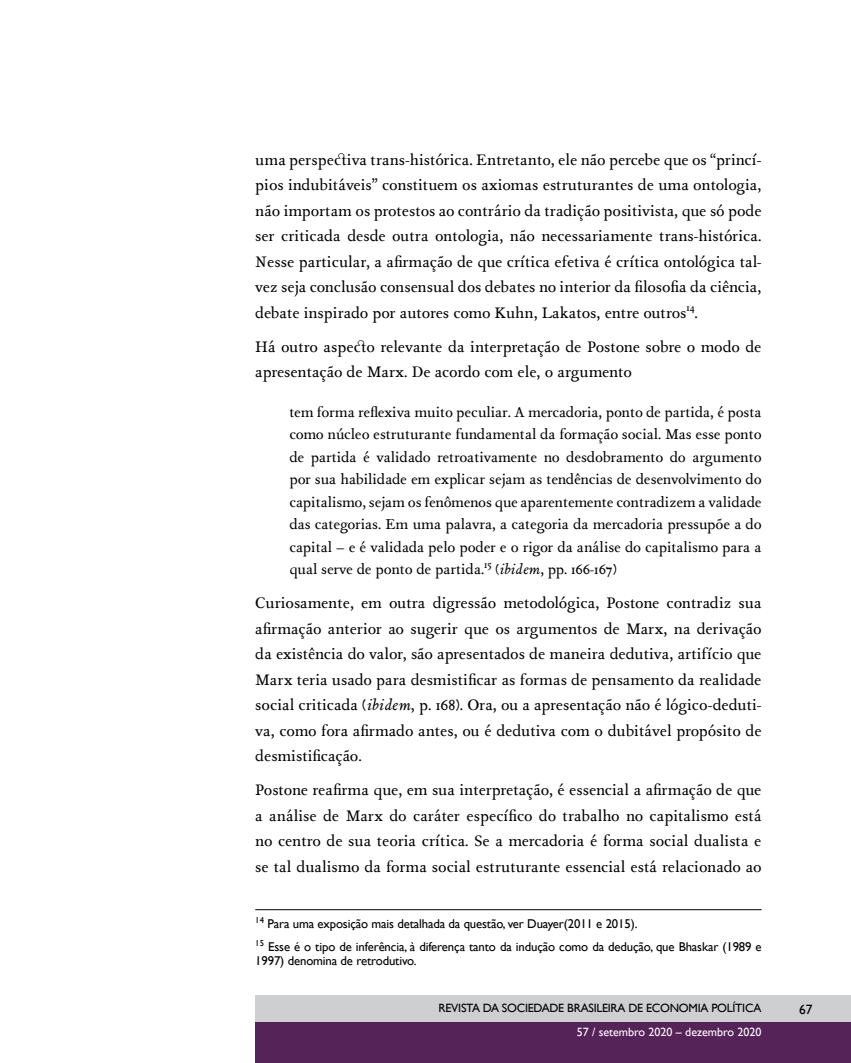
<style>
.page{position:relative;width:851px;height:1063px;background:#fff}
.page>*{position:absolute;margin:0;border:0;box-sizing:border-box;transform-origin:0 0}
.t1{font:16.5px/25.5px "Isidora";color:#000;text-align:justify}
.t2{font:15.45px/22.5px "Isidora";letter-spacing:-.005em;color:#000;text-align:justify}
.t3{font:13.5px "Gill Sans";color:#000}
.t4{font:12.75px/22.8px "Gill Sans";letter-spacing:-.01em;color:#000}
.t5{font:12px "Gill Sans";letter-spacing:-.02em;color:#000}
.t6{font:12px "Gill Sans";color:#fff}
.s1{font-style:italic}
</style>
<div class="page">
<div style="left:255px;top:1022px;width:595px;height:41px;background:#562358"></div>
<div style="left:255px;top:995px;width:595px;height:27px;background:#cdcfd0"></div>
<hr style="left:255px;top:909px;width:506px;height:1px;background:#000">
<p class="t1" style="left:255px;top:146px;width:508px">uma perspectiva trans-histórica. Entretanto, ele não percebe que os “princí&shy;pios indubitáveis” constituem os axiomas estruturantes de uma ontologia, não importam os protestos ao contrário da tradição positivista, que só pode ser criticada desde outra ontologia, não necessariamente trans-histórica.<br>Nesse particular, a afirmação de que crítica efetiva é crítica ontológica tal&shy;vez seja conclusão consensual dos debates no interior da filosofia da ciência, debate inspirado por autores como Kuhn, Lakatos, entre outros<sup>14</sup>.</p>
<p class="t1" style="left:255px;top:333px;width:507px">Há outro aspecto relevante da interpretação de Postone sobre o modo de apresentação de Marx. De acordo com ele, o argumento</p>
<p class="t2" style="left:289px;top:400px;width:474px">tem forma reflexiva muito peculiar. A mercadoria, ponto de partida, é posta como núcleo estruturante fundamental da formação social. Mas esse ponto de partida é validado retroativamente no desdobramento do argumento por sua habilidade em explicar sejam as tendências de desenvolvimento do capitalismo, sejam os fenômenos que aparentemente contradizem a validade das categorias. Em uma palavra, a categoria da mercadoria pressupõe a do capital – e é validada pelo poder e o rigor da análise do capitalismo para a qual serve de ponto de partida.<sup>15</sup> (<span class="s1">ibidem</span>, pp. 166-167)</p>
<p class="t1" style="left:255px;top:590px;width:508px">Curiosamente, em outra digressão metodológica, Postone contradiz sua afirmação anterior ao sugerir que os argumentos de Marx, na derivação da existência do valor, são apresentados de maneira dedutiva, artifício que Marx teria usado para desmistificar as formas de pensamento da realidade social criticada (<span class="s1">ibidem</span>, p. 168). Ora, ou a apresentação não é lógico-deduti&shy;va, como fora afirmado antes, ou é dedutiva com o dubitável propósito de desmistificação.</p>
<p class="t1" style="left:255px;top:777px;width:507px">Postone reafirma que, em sua interpretação, é essencial a afirmação de que a análise de Marx do caráter específico do trabalho no capitalismo está no centro de sua teoria crítica. Se a mercadoria é forma social dualista e se tal dualismo da forma social estruturante essencial está relacionado ao</p>
<p class="t4" style="left:255px;top:913px;width:508px"><sup>14</sup> Para uma exposição mais detalhada da questão, ver Duayer(2011 e 2015).<br><sup>15</sup> Esse é o tipo de inferência, à diferença tanto da indução como da dedução, que Bhaskar (1989 e</p>
<p class="t4" style="left:255px;top:950px;width:163px">1997) denomina de retrodutivo.</p>
<p class="t5" style="left:438px;top:1001px;width:324px">REVISTA DA SOCIEDADE BRASILEIRA DE ECONOMIA POLÍTICA</p>
<p class="t6" style="left:576px;top:1025px;width:186px">57 / setembro 2020 – dezembro 2020</p>
<p class="t3" style="left:799px;top:1001px;width:15px">67</p>
</div>
